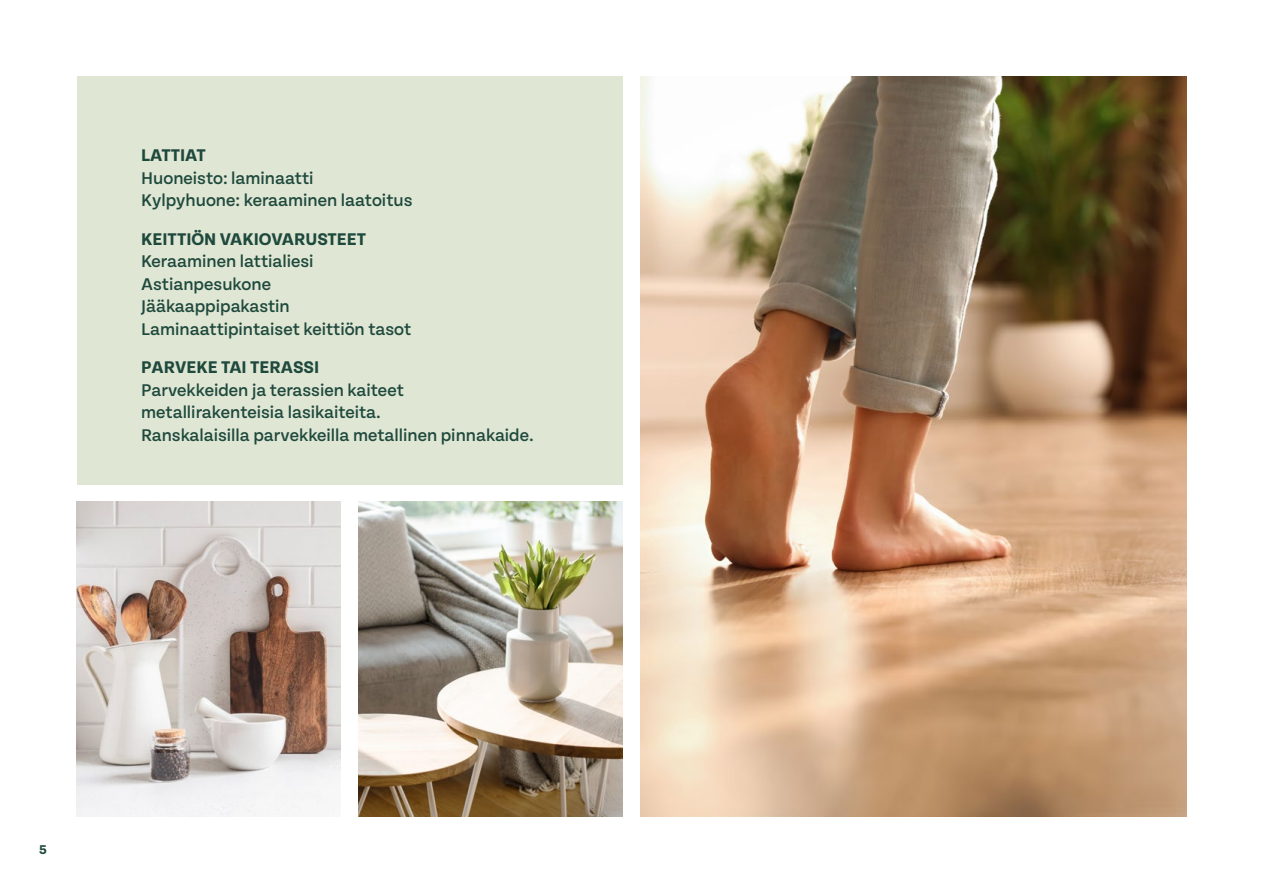
<style>
.page{position:relative;width:1263px;height:893px;background:#fff}
.page>*{position:absolute;margin:0;border:0;box-sizing:border-box;transform-origin:0 0}
.t1{font:500 18px/22.5px "Tenon";color:#1e493d}
.t2{font:700 18px "Tenon";color:#1e493d}
.t3{font:700 13.5px "Tenon";color:#1e493d}
</style>
<div class="page">
<div style="left:77px;top:77px;width:545px;height:408px;background:#e0e6d4"></div>
<img style="left:358px;top:502px;width:264px;height:314px">
<img style="left:640px;top:77px;width:546px;height:739px">
<img style="left:77px;top:502px;width:263px;height:314px">
<p class="t2" style="left:141px;top:146px;width:66px">LATTIAT</p>
<p class="t1" style="left:141px;top:167px;width:273px">Huoneisto: laminaatti<br>Kylpyhuone: keraaminen laatoitus</p>
<p class="t2" style="left:141px;top:229px;width:227px">KEITTIÖN VAKIOVARUSTEET</p>
<p class="t1" style="left:141px;top:250px;width:272px">Keraaminen lattialiesi<br>Astianpesukone<br>Jääkaappipakastin<br>Laminaattipintaiset keittiön tasot</p>
<p class="t2" style="left:141px;top:358px;width:180px">PARVEKE TAI TERASSI</p>
<p class="t1" style="left:141px;top:379px;width:394px">Parvekkeiden ja terassien kaiteet metallirakenteisia lasikaiteita.<br>Ranskalaisilla parvekkeilla metallinen pinnakaide.</p>
<p class="t3" style="left:39px;top:842px;width:9px">5</p>
</div>
